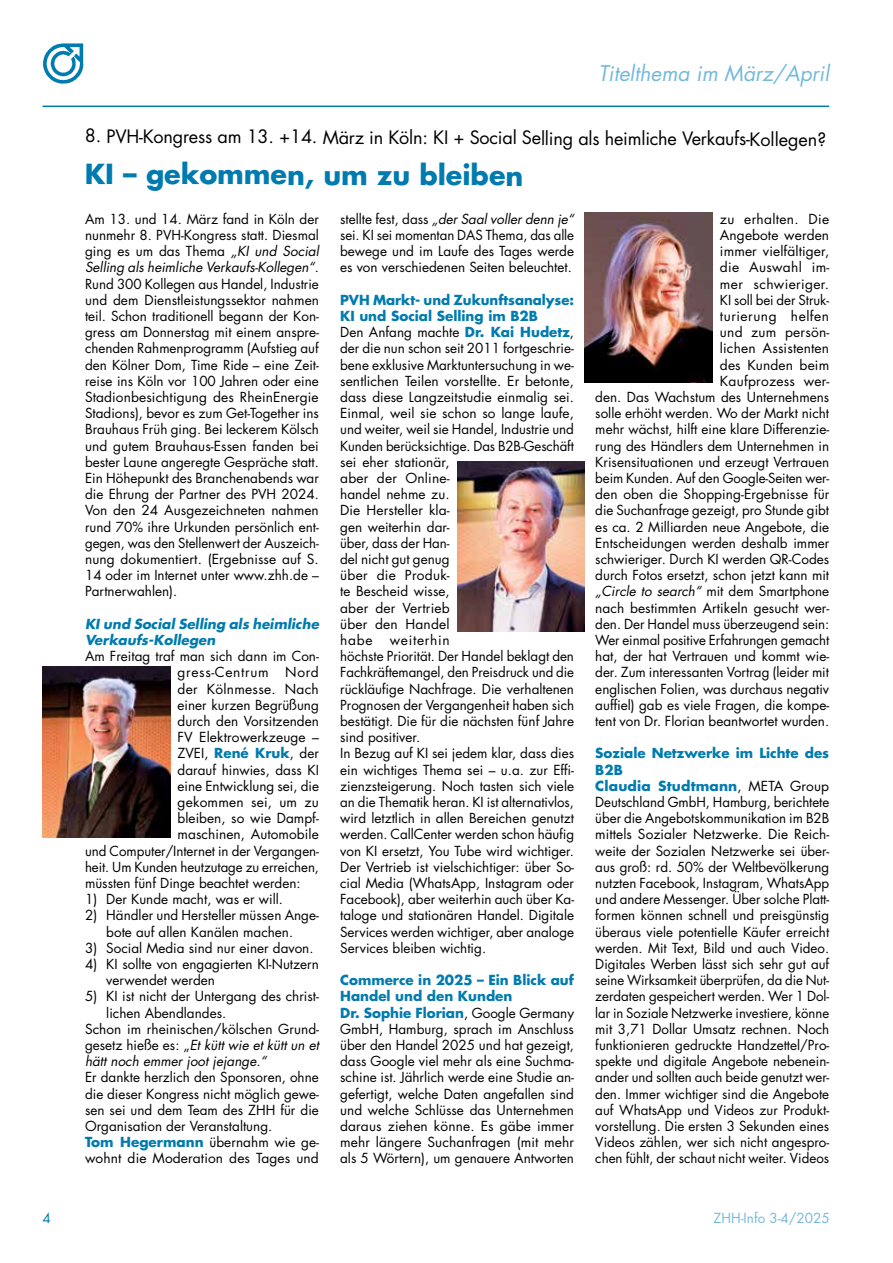
<style>
.page{position:relative;width:893px;height:1263px;background:#fff}
.page>*{position:absolute;margin:0;border:0;box-sizing:border-box;transform-origin:0 0}
.t1{font:700 27px "Futura Std";letter-spacing:-.005em;color:#007baf}
.t2{font:italic 21px "Futura Std";color:#74b9da}
.t3{font:18px "Futura Std";letter-spacing:-.015em;color:#000}
.t4{font:13.5px/16.2px "Futura Std";color:#000}
.t5{font:italic 13.5px "Futura Std";color:#000}
.t6{font:italic 700 13.5px/16.2px "Futura Std";color:#007baf}
.t7{font:13.5px "Futura Std";letter-spacing:.045em;color:#000}
.t8{font:13.5px "Futura Std";letter-spacing:.02em;color:#000}
.t9{font:13.5px "Futura Std";color:#74b9da}
.t10{font:13.5px "Futura Std";color:#007baf}
.s1{font-style:italic}
.s2{font-weight:700;color:#007baf}
.s3{font-style:normal}
</style>
<div class="page">
<img style="left:43px;top:43px;width:41px;height:41px">
<hr style="left:43px;top:106px;width:786px;height:1px;background:#007baf">
<img style="left:43px;top:667px;width:127px;height:170px">
<img style="left:457px;top:461px;width:128px;height:170px">
<img style="left:585px;top:213px;width:127px;height:170px">
<h2 class="t2" style="left:598px;top:60px;width:232px">Titelthema im März/April</h2>
<h3 class="t3" style="left:85px;top:126px;width:743px">8. PVH-Kongress am 13. +14. März in Köln: KI + Social Selling als heimliche Verkaufs-Kollegen?</h3>
<h1 class="t1" style="left:85px;top:156px;width:440px">KI – gekommen, um zu bleiben</h1>
<p class="t4" style="left:85px;top:211px;width:236px;text-align:justify">Am 13. und 14. März fand in Köln der nunmehr 8. PVH-Kongress statt. Diesmal ging es um das Thema <span class="s1">„KI und Social Selling als heimliche Verkaufs-Kollegen“</span>.<br>Rund 300 Kollegen aus Handel, Industrie und dem Dienstleistungssektor nahmen teil. Schon traditionell begann der Kon&shy;gress am Donnerstag mit einem anspre&shy;chenden Rahmenprogramm (Aufstieg auf den Kölner Dom, Time Ride – eine Zeit&shy;reise ins Köln vor 100 Jahren oder eine Stadionbesichtigung des RheinEnergie Stadions), bevor es zum Get-Together ins Brauhaus Früh ging. Bei leckerem Kölsch und gutem Brauhaus-Essen fanden bei bester Laune angeregte Gespräche statt.<br>Ein Höhepunkt des Branchenabends war die Ehrung der Partner des PVH 2024.<br>Von den 24 Ausgezeichneten nahmen rund 70% ihre Urkunden persönlich ent&shy;gegen, was den Stellenwert der Auszeich&shy;nung dokumentiert. (Ergebnisse auf S.<br>14 oder im Internet unter www.zhh.de – Partnerwahlen).</p>
<p class="t6" style="left:85px;top:616px;width:235px">KI und Social Selling als heimliche<br>Verkaufs-Kollegen</p>
<p class="t4" style="left:85px;top:648px;width:235px">Am Freitag traf man sich dann im Con-</p>
<p class="t7" style="left:178px;top:664px;width:143px">gress-Centrum Nord</p>
<p class="t8" style="left:178px;top:680px;width:143px">der Kölnmesse. Nach</p>
<p class="t4" style="left:178px;top:697px;width:143px">einer kurzen Begrüßung</p>
<p class="t4" style="left:178px;top:713px;width:143px">durch den Vorsitzenden</p>
<p class="t4" style="left:178px;top:729px;width:143px">FV Elektrowerkzeuge –</p>
<p class="t4" style="left:178px;top:745px;width:143px">ZVEI, <span class="s2">René Kruk</span>, der</p>
<p class="t4" style="left:178px;top:762px;width:143px">darauf hinwies, dass KI</p>
<p class="t4" style="left:178px;top:778px;width:143px">eine Entwicklung sei, die</p>
<p class="t4" style="left:178px;top:794px;width:143px">gekommen sei, um zu</p>
<p class="t4" style="left:178px;top:810px;width:143px">bleiben, so wie Dampf-</p>
<p class="t4" style="left:178px;top:826px;width:143px">maschinen, Automobile</p>
<p class="t4" style="left:85px;top:843px;width:235px">und Computer/Internet in der Vergangen-</p>
<p class="t4" style="left:85px;top:859px;width:235px">heit. Um Kunden heutzutage zu erreichen,</p>
<p class="t4" style="left:85px;top:875px;width:217px">müssten fünf Dinge beachtet werden:</p>
<p class="t4" style="left:85px;top:891px;width:199px">1) Der Kunde macht, was er will.</p>
<p class="t4" style="left:85px;top:907px;width:235px;text-align:center">2) Händler und Hersteller müssen Ange&shy;bote auf allen Kanälen machen.</p>
<p class="t4" style="left:85px;top:940px;width:230px">3) Social Media sind nur einer davon.</p>
<p class="t4" style="left:106px;top:956px;width:214px;text-indent:-21px">4) KI sollte von engagierten KI-Nutzern verwendet werden</p>
<p class="t4" style="left:85px;top:988px;width:235px">5) KI ist nicht der Untergang des christ-</p>
<p class="t4" style="left:106px;top:1005px;width:121px">lichen Abendlandes.</p>
<p class="t4" style="left:85px;top:1021px;width:235px">Schon im rheinischen/kölschen Grund-</p>
<p class="t5" style="left:85px;top:1036px;width:235px"><span class="s3">gesetz hieße es: „</span>Et kütt wie et kütt un et</p>
<p class="t5" style="left:85px;top:1053px;width:183px">hätt noch emmer joot jejange.“</p>
<p class="t4" style="left:85px;top:1069px;width:235px">Er dankte herzlich den Sponsoren, ohne die dieser Kongress nicht möglich gewe&shy;sen sei und dem Team des ZHH für die Organisation der Veranstaltung.<br><span class="s2">Tom Hegermann</span> übernahm wie ge&shy;wohnt die Moderation des Tages und</p>
<p class="t4" style="left:340px;top:211px;width:235px;text-align:justify">stellte fest, dass <span class="s1">„der Saal voller denn je“ </span>sei. KI sei momentan DAS Thema, das alle bewege und im Laufe des Tages werde es von verschiedenen Seiten beleuchtet.</p>
<p class="t4" style="left:340px;top:292px;width:235px"><span class="s2">PVH Markt- und Zukunftsanalyse:<br>KI und Social Selling im B2B<br></span>Den Anfang machte <span class="s2">Dr. Kai Hudetz</span>, der die nun schon seit 2011 fortgeschrie&shy;bene exklusive Marktuntersuchung in we&shy;sentlichen Teilen vorstellte. Er betonte, dass diese Langzeitstudie einmalig sei.<br>Einmal, weil sie schon so lange laufe, und weiter, weil sie Handel, Industrie und<br>Kunden berücksichtige. Das B2B-Geschäft sei eher stationär,<br>aber der Online-<br>handel nehme zu.<br>Die Hersteller kla-<br>gen weiterhin dar-<br>über, dass der Han-<br>del nicht gut genug<br>über die Produk-<br>te Bescheid wisse,<br>aber der Vertrieb<br>über den Handel<br>habe</p>
<p class="t4" style="left:340px;top:632px;width:235px;text-indent:50px">weiterhin<br>höchste Priorität. Der Handel beklagt den Fachkräftemangel, den Preisdruck und die rückläufige Nachfrage. Die verhaltenen Prognosen der Vergangenheit haben sich bestätigt. Die für die nächsten fünf Jahre sind positiver.<br>In Bezug auf KI sei jedem klar, dass dies ein wichtiges Thema sei – u.a. zur Effi&shy;zienzsteigerung. Noch tasten sich viele an die Thematik heran. KI ist alternativlos, wird letztlich in allen Bereichen genutzt werden. CallCenter werden schon häufig von KI ersetzt, You Tube wird wichtiger.<br>Der Vertrieb ist vielschichtiger: über So&shy;cial Media (WhatsApp, Instagram oder Facebook), aber weiterhin auch über Ka&shy;taloge und stationären Handel. Digitale Services werden wichtiger, aber analoge Services bleiben wichtig.</p>
<p class="t4" style="left:340px;top:972px;width:235px"><span class="s2">Commerce in 2025 – Ein Blick auf Handel und den Kunden<br>Dr. Sophie Florian</span>, Google Germany GmbH, Hamburg, sprach im Anschluss über den Handel 2025 und hat gezeigt, dass Google viel mehr als eine Suchma&shy;schine ist. Jährlich werde eine Studie an&shy;gefertigt, welche Daten angefallen sind und welche Schlüsse das Unternehmen daraus ziehen könne. Es gäbe immer mehr längere Suchanfragen (mit mehr als 5 Wörtern), um genauere Antworten</p>
<p class="t4" style="left:595px;top:211px;width:235px;text-align:right">zu erhalten. Die<br>Angebote werden<br>immer vielfältiger,<br>die Auswahl im-<br>mer schwieriger.<br>KI soll bei der Struk-<br>turierung helfen<br>und zum persön-<br>lichen Assistenten<br>des Kunden beim<br>Kaufprozess wer-<br>den. Das Wachstum des Unternehmens solle erhöht werden. Wo der Markt nicht mehr wächst, hilft eine klare Differenzie&shy;rung des Händlers dem Unternehmen in<br>Krisensituationen und erzeugt Vertrauen beim Kunden. Auf den Google-Seiten wer&shy;den oben die Shopping-Ergebnisse für die Suchanfrage gezeigt, pro Stunde gibt es ca. 2 Milliarden neue Angebote, die<br>Entscheidungen werden deshalb immer schwieriger. Durch KI werden QR-Codes durch Fotos ersetzt, schon jetzt kann mit <span class="s1">„Circle to search“</span> mit dem Smartphone nach bestimmten Artikeln gesucht wer&shy;den. Der Handel muss überzeugend sein:<br>Wer einmal positive Erfahrungen gemacht hat, der hat Vertrauen und kommt wie&shy;der. Zum interessanten Vortrag (leider mit englischen Folien, was durchaus negativ auffiel) gab es viele Fragen, die kompe&shy;tent von Dr. Florian beantwortet wurden.</p>
<p class="t4" style="left:595px;top:745px;width:236px"><span class="s2">Soziale Netzwerke im Lichte des B2B<br>Claudia Studtmann</span>, META Group Deutschland GmbH, Hamburg, berichtete über die Angebotskommunikation im B2B mittels Sozialer Netzwerke. Die Reich&shy;weite der Sozialen Netzwerke sei über&shy;aus groß: rd. 50% der Weltbevölkerung nutzten Facebook, Instagram, WhatsApp und andere Messenger. Über solche Platt&shy;formen können schnell und preisgünstig überaus viele potentielle Käufer erreicht werden. Mit Text, Bild und auch Video.<br>Digitales Werben lässt sich sehr gut auf seine Wirksamkeit überprüfen, da die Nut&shy;zerdaten gespeichert werden. Wer 1 Dol&shy;lar in Soziale Netzwerke investiere, könne mit 3,71 Dollar Umsatz rechnen. Noch funktionieren gedruckte Handzettel/Pro&shy;spekte und digitale Angebote nebenein&shy;ander und sollten auch beide genutzt wer&shy;den. Immer wichtiger sind die Angebote auf WhatsApp und Videos zur Produkt&shy;vorstellung. Die ersten 3 Sekunden eines Videos zählen, wer sich nicht angespro&shy;chen fühlt, der schaut nicht weiter. Videos</p>
<p class="t10" style="left:43px;top:1209px;width:10px">4</p>
<p class="t9" style="left:714px;top:1209px;width:118px">ZHH-Info 3-4/2025</p>
</div>
